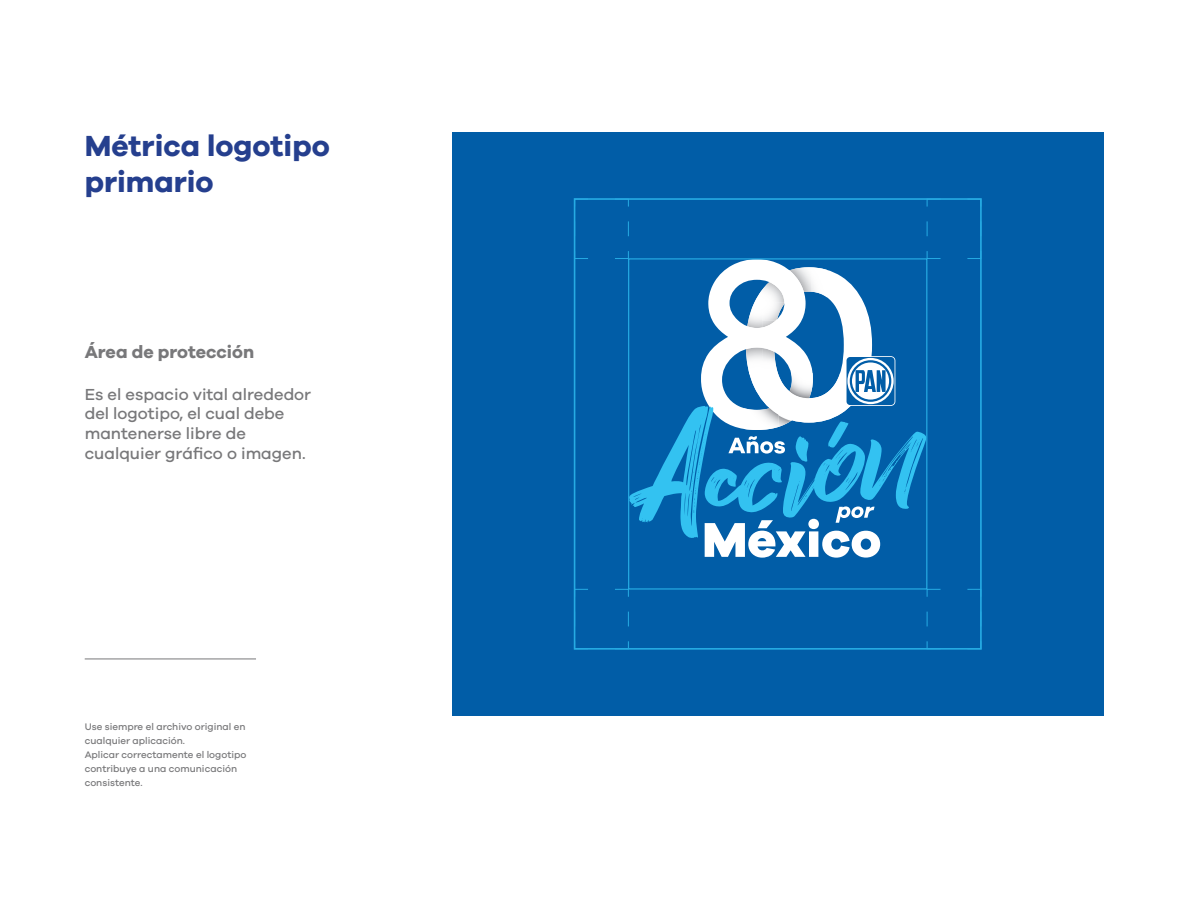
<style>
.page{position:relative;width:1188px;height:918px;background:#fff}
.page>*{position:absolute;margin:0;border:0;box-sizing:border-box;transform-origin:0 0}
.t1{font:700 30px/36px "Galano Grotesque";color:#253f8e}
.t2{font:700 18px "Galano Grotesque";color:#78787a}
.t3{font:500 16.5px/19.8px "Galano Grotesque";color:#78787a}
.t4{font:500 9.75px/14.1px "Galano Grotesque";color:#78787a}
</style>
<div class="page">
<div style="left:452px;top:132px;width:651px;height:584px;background:#015da7"></div>
<hr style="left:85px;top:659px;width:171px;height:1px;background:#78787a">
<svg style="left:577px;top:201px;width:402px;height:357px"></svg>
<svg style="left:926px;top:589px;width:53px;height:58px"></svg>
<svg style="left:577px;top:589px;width:52px;height:58px"></svg>
<div style="left:574px;top:198px;width:408px;height:452px;border:2px solid #26abe3"></div>
<div style="left:628px;top:258px;width:299px;height:332px;border:1px solid #26abe3"></div>
<p class="t1" style="left:85px;top:127px;width:247px">Métrica logotipo primario</p>
<p class="t2" style="left:85px;top:341px;width:171px">Área de protección</p>
<p class="t3" style="left:85px;top:384px;width:228px">Es el espacio vital alrededor del logotipo, el cual debe mantenerse libre de cualquier gráfico o imagen.</p>
<p class="t4" style="left:85px;top:719px;width:163px">Use siempre el archivo original en cualquier aplicación.<br>Aplicar correctamente el logotipo contribuye a una comunicación consistente.</p>
</div>
